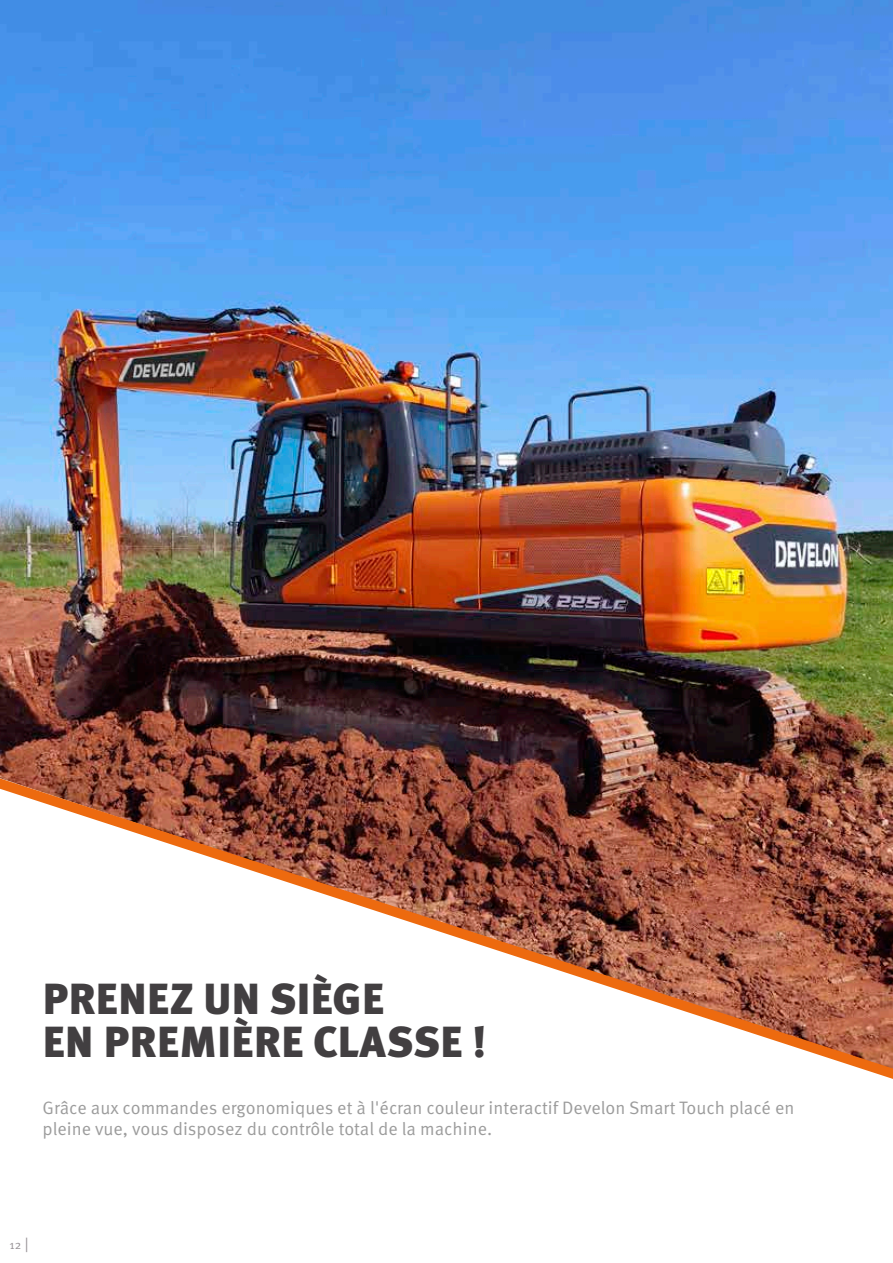
<style>
.page{position:relative;width:893px;height:1263px;background:#fff}
.page>*{position:absolute;margin:0;border:0;box-sizing:border-box;transform-origin:0 0}
.t1{font:900 43.5px/43.5px "Meta Pro";letter-spacing:.01em;color:#423f41}
.t2{font:18px/21.6px "Meta Pro Norm";color:#9c9c9c}
.t3{font:12px "Meta Pro Norm";color:#979296}
.s1{font-size:15px}
</style>
<div class="page">
<img style="left:0;top:0;width:893px;height:778px">
<svg style="left:0;top:778px;width:893px;height:301px"></svg>
<h1 class="t1" style="left:43px;top:975px;width:445px">PRENEZ UN SIÈGE<br>EN PREMIÈRE CLASSE !</h1>
<p class="t2" style="left:43px;top:1095px;width:753px">Grâce aux commandes ergonomiques et à l'écran couleur interactif Develon Smart Touch placé en pleine vue, vous disposez du contrôle total de la machine.</p>
<p class="t3" style="left:10px;top:1235px;width:21px">12 <span class="s1">|</span></p>
</div>
